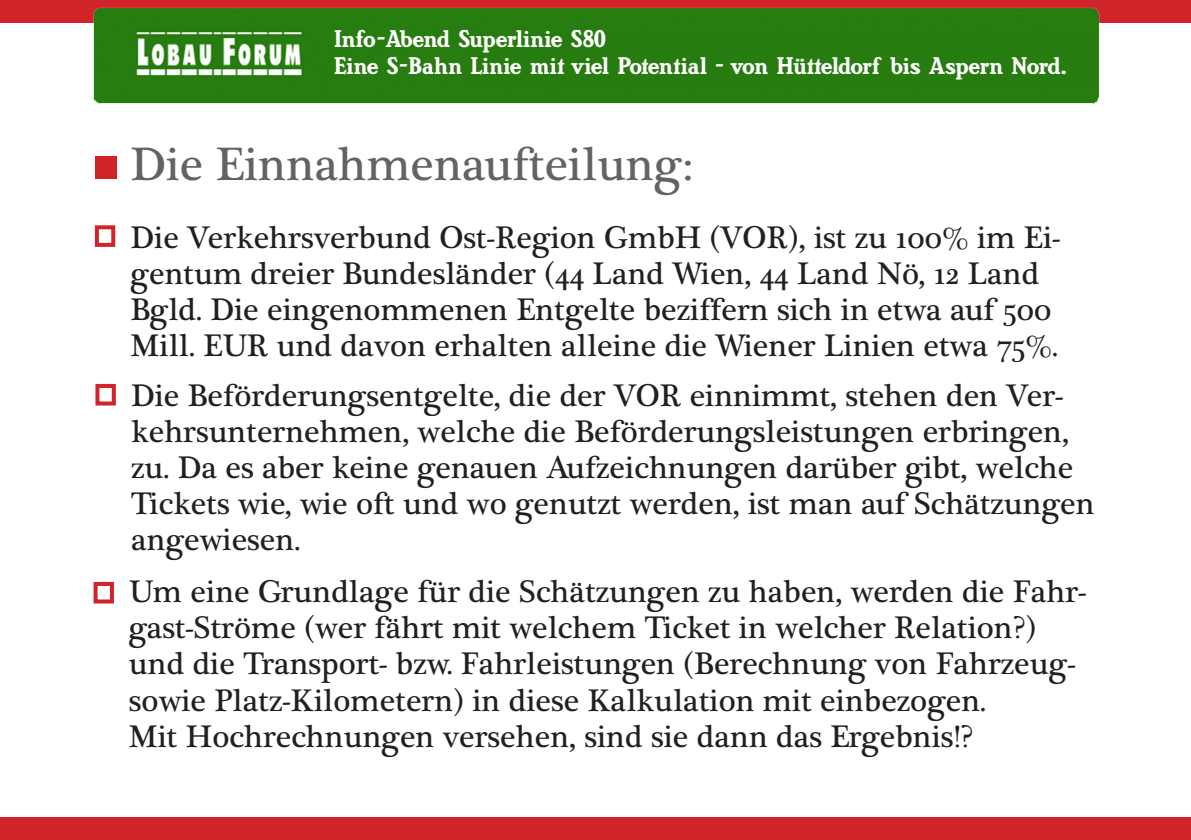
<style>
.page{position:relative;width:1191px;height:840px;background:#fff}
.page>*{position:absolute;margin:0;border:0;box-sizing:border-box;transform-origin:0 0}
.t1{font:48px "Plantagenet Cherokee";color:#636366}
.t2{font:32px/36px "Plantagenet Cherokee";color:#231f20}
.t3{font:24px/26px "Wiener Norm";letter-spacing:-.02em;color:#fff}
</style>
<div class="page">
<div style="left:0;top:0;width:1191px;height:23px;background:#d1232a"></div>
<div style="left:0;top:816px;width:1191px;height:23px;background:#d1232a"></div>
<img style="left:93px;top:7px;width:1007px;height:97px">
<div style="left:95px;top:156px;width:21px;height:23px;background:#d1232a"></div>
<div style="left:95px;top:225px;width:20px;height:22px;border:4px solid #d1232a"></div>
<div style="left:95px;top:384px;width:21px;height:21px;border:4px solid #d1232a"></div>
<div style="left:94px;top:581px;width:20px;height:22px;border:4px solid #d1232a"></div>
<p class="t3" style="left:334px;top:26px;width:734px">Info-Abend Superlinie S80<br>Eine S-Bahn Linie mit viel Potential - von Hütteldorf bis Aspern Nord.</p>
<h1 class="t1" style="left:131px;top:136px;width:564px">Die Einnahmenaufteilung:</h1>
<p class="t2" style="left:131px;top:220px;width:931px">Die Verkehrsverbund Ost-Region GmbH (VOR), ist zu 100% im Ei&shy;gentum dreier Bundesländer (44 Land Wien, 44 Land Nö, 12 Land Bgld. Die eingenommenen Entgelte beziffern sich in etwa auf 500<br>Mill. EUR und davon erhalten alleine die Wiener Linien etwa 75%.</p>
<p class="t2" style="left:131px;top:378px;width:965px">Die Beförderungsentgelte, die der VOR einnimmt, stehen den Ver&shy;kehrsunternehmen, welche die Beförderungsleistungen erbringen, zu. Da es aber keine genauen Aufzeichnungen darüber gibt, welche Tickets wie, wie oft und wo genutzt werden, ist man auf Schätzungen angewiesen.</p>
<p class="t2" style="left:129px;top:574px;width:959px">Um eine Grundlage für die Schätzungen zu haben, werden die Fahr&shy;gast-Ströme (wer fährt mit welchem Ticket in welcher Relation?) und die Transport- bzw. Fahrleistungen (Berechnung von Fahrzeug&shy;sowie Platz-Kilometern) in diese Kalkulation mit einbezogen.<br>Mit Hochrechnungen versehen, sind sie dann das Ergebnis!?</p>
</div>
